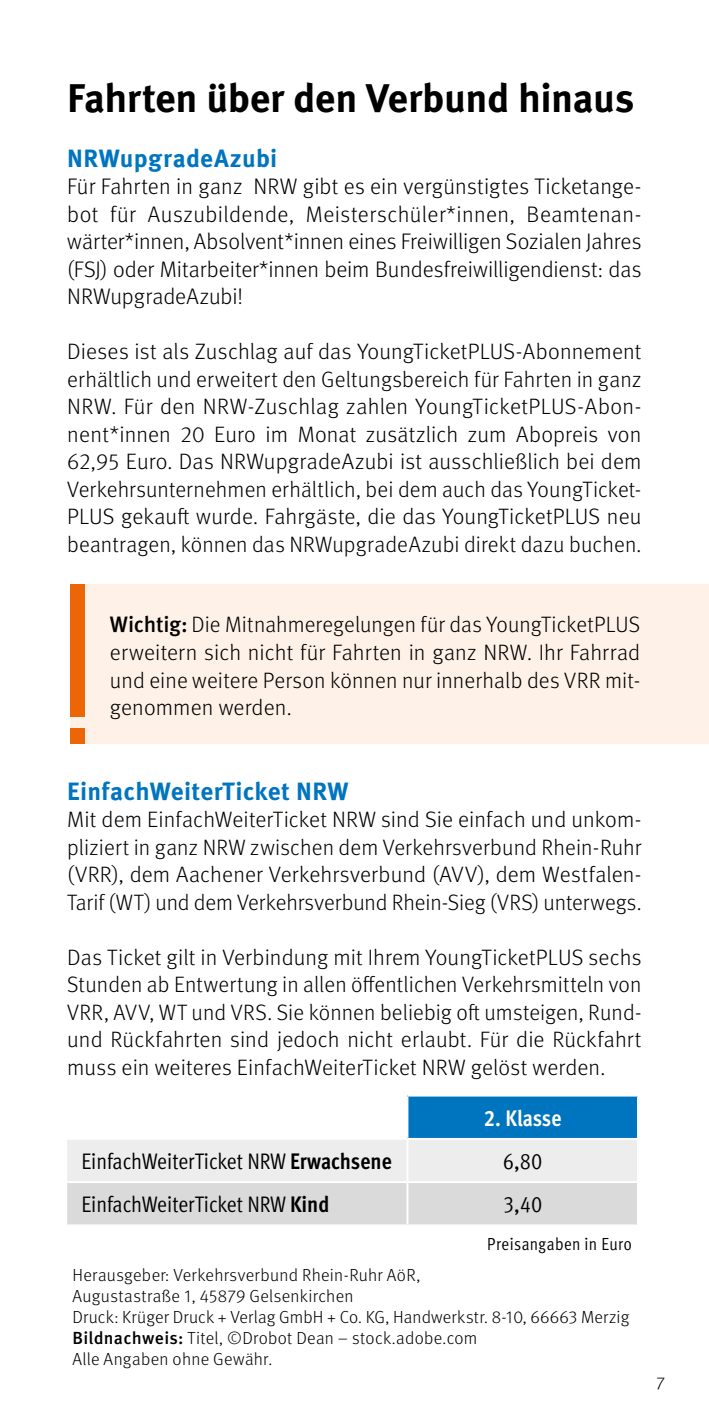
<style>
.page{position:relative;width:709px;height:1418px;background:#fff}
.page>*{position:absolute;margin:0;border:0;box-sizing:border-box;transform-origin:0 0}
.t1{font:700 40px "Meta Pro";letter-spacing:-.015em;color:#000}
.t2{font:700 25px "Meta Pro";letter-spacing:.01em;color:#0075bf}
.t3{font:300 22.5px/27.5px "Meta Pro";letter-spacing:-.005em;color:#000;text-align:justify}
.t4{font:22.5px "Meta Pro Cond Norm";color:#000}
.t5{font:700 condensed 22.5px "Meta Pro";letter-spacing:-.005em;color:#fff}
.t6{font:300 22.25px/27.5px "Meta Pro";letter-spacing:.005em;color:#000;text-align:justify}
.t7{font:300 17.5px/21px "Meta Pro";letter-spacing:.015em;color:#000}
.t8{font:condensed 17.5px "Meta Pro";letter-spacing:.02em;color:#000}
.s1{font-weight:500}
.s2{font-family:"Meta Pro";font-weight:700;font-stretch:condensed}
</style>
<div class="page">
<div style="left:407px;top:1095px;width:231px;height:43px;background:#0075bf"></div>
<svg style="left:67px;top:1140px;width:570px;height:84px;background:#e3e3e3"></svg>
<hr style="left:407px;top:1094px;width:232px;height:2px;background:#fff">
<hr style="left:406px;top:1096px;width:2px;height:41px;background:#fff">
<hr style="left:637px;top:1096px;width:2px;height:41px;background:#fff">
<hr style="left:407px;top:1137px;width:232px;height:2px;background:#fff">
<hr style="left:406px;top:1139px;width:2px;height:42px;background:#fff">
<hr style="left:67px;top:1181px;width:340px;height:2px;background:#fff">
<hr style="left:407px;top:1181px;width:232px;height:2px;background:#fff">
<hr style="left:406px;top:1183px;width:2px;height:41px;background:#fff">
<div style="left:71px;top:584px;width:638px;height:160px;background:#fef1e8"></div>
<div style="left:71px;top:584px;width:14px;height:132px;background:#ec6608"></div>
<div style="left:71px;top:728px;width:14px;height:16px;background:#ec6608"></div>
<h1 class="t1" style="left:67px;top:67px;width:568px">Fahrten über den Verbund hinaus</h1>
<p class="t2" style="left:67px;top:138px;width:212px">NRWupgradeAzubi</p>
<p class="t3" style="left:67px;top:172px;width:576px">Für Fahrten in ganz NRW gibt es ein vergünstigtes Ticketange&shy;bot für Auszubildende, Meisterschüler*innen, Beamtenan&shy;wärter*innen, Absolvent*innen eines Freiwilligen Sozialen Jahres (FSJ) oder Mitarbeiter*innen beim Bundesfreiwilligendienst: das NRWupgradeAzubi!</p>
<p class="t6" style="left:67px;top:337px;width:576px">Dieses ist als Zuschlag auf das YoungTicketPLUS-Abonnement erhältlich und erweitert den Geltungsbereich für Fahrten in ganz NRW. Für den NRW-Zuschlag zahlen YoungTicketPLUS-Abon&shy;nent*innen 20 Euro im Monat zusätzlich zum Abopreis von 62,95 Euro. Das NRWupgradeAzubi ist ausschließlich bei dem Verkehrsunternehmen erhältlich, bei dem auch das YoungTicket-PLUS gekauft wurde. Fahrgäste, die das YoungTicketPLUS neu beantragen, können das NRWupgradeAzubi direkt dazu buchen.</p>
<p class="t6" style="left:110px;top:610px;width:532px"><span class="s1">Wichtig:</span> Die Mitnahmeregelungen für das YoungTicketPLUS erweitern sich nicht für Fahrten in ganz NRW. Ihr Fahrrad und eine weitere Person können nur innerhalb des VRR mit&shy;genommen werden.</p>
<p class="t2" style="left:67px;top:771px;width:283px">EinfachWeiterTicket NRW</p>
<p class="t6" style="left:67px;top:804px;width:576px">Mit dem EinfachWeiterTicket NRW sind Sie einfach und unkom&shy;pliziert in ganz NRW zwischen dem Verkehrsverbund Rhein-Ruhr (VRR), dem Aachener Verkehrsverbund (AVV), dem Westfalen-Tarif (WT) und dem Verkehrsverbund Rhein-Sieg (VRS) unterwegs.</p>
<p class="t6" style="left:67px;top:942px;width:576px">Das Ticket gilt in Verbindung mit Ihrem YoungTicketPLUS sechs Stunden ab Entwertung in allen öffentlichen Verkehrsmitteln von VRR, AVV, WT und VRS. Sie können beliebig oft umsteigen, Rund&shy;und Rückfahrten sind jedoch nicht erlaubt. Für die Rückfahrt muss ein weiteres EinfachWeiterTicket NRW gelöst werden.</p>
<p class="t5" style="left:484px;top:1100px;width:79px">2. Klasse</p>
<p class="t4" style="left:81px;top:1144px;width:312px">EinfachWeiterTicket NRW <span class="s2">Erwachsene</span></p>
<p class="t4" style="left:503px;top:1144px;width:41px">6,80</p>
<p class="t4" style="left:81px;top:1188px;width:249px">EinfachWeiterTicket NRW <span class="s2">Kind</span></p>
<p class="t4" style="left:503px;top:1188px;width:41px">3,40</p>
<p class="t8" style="left:487px;top:1230px;width:146px">Preisangaben in Euro</p>
<p class="t7" style="left:72px;top:1262px;width:558px">Herausgeber: Verkehrsverbund Rhein-Ruhr AöR,<br>Augustastraße 1, 45879 Gelsenkirchen<br>Druck: Krüger Druck + Verlag GmbH + Co. KG, Handwerkstr. 8-10, 66663 Merzig <span class="s1">Bildnachweis:</span> Titel, ©Drobot Dean – stock.adobe.com<br>Alle Angaben ohne Gewähr.</p>
<p class="t7" style="left:657px;top:1371px;width:9px">7</p>
</div>
